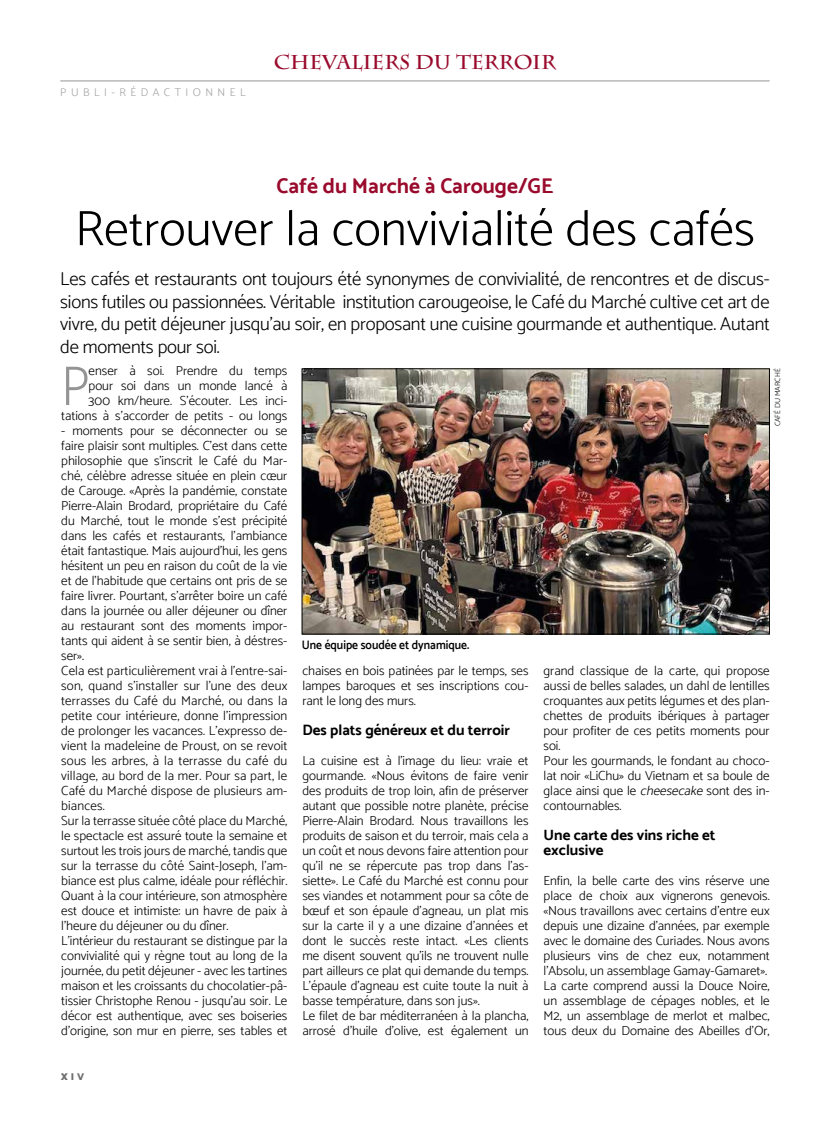
<style>
.page{position:relative;width:830px;height:1134px;background:#fff}
.page>*{position:absolute;margin:0;border:0;box-sizing:border-box;transform-origin:0 0}
.t1{font:300 56.38px "Catamaran";color:#949494;scale:.9 1}
.t2{font:300 50px "Catamaran";color:#000}
.t3{font:700 21.25px "Catamaran";color:#990a2c}
.t4{font:700 20px "Charlemagne Std";color:#990a2c}
.t5{font:300 18.75px/22.5px "Catamaran";letter-spacing:-.01em;color:#000;text-align:justify}
.t6{font:700 15px/15px "Catamaran";color:#000}
.t7{font:300 13.12px/15px "Catamaran";color:#000}
.t8{font:600 12.5px "Catamaran";color:#000;scale:.92 1}
.t9{font:300 11.25px "Catamaran";letter-spacing:.4em;color:#a3a3a3}
.t10{font:900 10px "Catamaran";color:#706f6f}
.t11{font:300 7.5px "Catamaran";letter-spacing:.01em;color:#000}
.s1{font-style:italic}
</style>
<div class="page">
<hr style="left:60px;top:81px;width:709px;height:1px;background:#979696">
<img style="left:303px;top:371px;width:464px;height:261px">
<div style="left:301px;top:369px;width:468px;height:265px;border:1px solid #000"></div>
<p class="t9" style="left:60px;top:86px;width:187px">PUBLI-RÉDACTIONNEL</p>
<h3 class="t4" style="left:274px;top:50px;width:283px">CHEVALIERS DU TERROIR</h3>
<h3 class="t3" style="left:276px;top:173px;width:278px">Café du Marché à Carouge/GE</h3>
<h2 class="t2" style="left:75px;top:199px;width:681px">Retrouver la convivialité des cafés</h2>
<p class="t5" style="left:60px;top:268px;width:710px">Les cafés et restaurants ont toujours été synonymes de convivialité, de rencontres et de discus&shy;sions futiles ou passionnées. Véritable institution carougeoise, le Café du Marché cultive cet art de vivre, du petit déjeuner jusqu’au soir, en proposant une cuisine gourmande et authentique. Autant de moments pour soi.</p>
<p class="t7" style="left:61px;top:363px;width:227px;text-align:right">enser à soi. Prendre du temps pour soi dans un monde lancé à<br>300 km/heure. S’écouter. Les inci&shy;tations à s’accorder de petits - ou longs</p>
<p class="t7" style="left:61px;top:423px;width:227px">- moments pour se déconnecter ou se faire plaisir sont multiples. C’est dans cette philosophie que s’inscrit le Café du Mar&shy;ché, célèbre adresse située en plein cœur de Carouge. «Après la pandémie, constate Pierre-Alain Brodard, propriétaire du Café du Marché, tout le monde s’est précipité dans les cafés et restaurants, l’ambiance était fantastique. Mais aujourd’hui, les gens hésitent un peu en raison du coût de la vie et de l’habitude que certains ont pris de se faire livrer. Pourtant, s’arrêter boire un café dans la journée ou aller déjeuner ou dîner au restaurant sont des moments impor&shy;tants qui aident à se sentir bien, à déstres&shy;ser».<br>Cela est particulièrement vrai à l’entre-sai&shy;son, quand s’installer sur l’une des deux terrasses du Café du Marché, ou dans la petite cour intérieure, donne l’impression de prolonger les vacances. L’expresso de&shy;vient la madeleine de Proust, on se revoit sous les arbres, à la terrasse du café du village, au bord de la mer. Pour sa part, le Café du Marché dispose de plusieurs am&shy;biances.<br>Sur la terrasse située côté place du Marché, le spectacle est assuré toute la semaine et surtout les trois jours de marché, tandis que sur la terrasse du côté Saint-Joseph, l’am&shy;biance est plus calme, idéale pour réfléchir.<br>Quant à la cour intérieure, son atmosphère est douce et intimiste: un havre de paix à l’heure du déjeuner ou du dîner.<br>L’intérieur du restaurant se distingue par la convivialité qui y règne tout au long de la journée, du petit déjeuner - avec les tartines maison et les croissants du chocolatier-pâ&shy;tissier Christophe Renou - jusqu’au soir. Le décor est authentique, avec ses boiseries d’origine, son mur en pierre, ses tables et</p>
<h1 class="t1" style="left:61px;top:353px;width:33px">P</h1>
<p class="t10" style="left:61px;top:1070px;width:25px">XIV</p>
<p class="t11" style="left:772px;top:426px;width:59px;rotate:-90deg">CAFÉ DU MARCHÉ</p>
<p class="t8" style="left:301px;top:638px;width:183px">Une équipe soudée et dynamique.</p>
<p class="t7" style="left:302px;top:663px;width:227px;text-align:justify">chaises en bois patinées par le temps, ses lampes baroques et ses inscriptions cou&shy;rant le long des murs.</p>
<p class="t6" style="left:302px;top:722px;width:209px">Des plats généreux et du terroir</p>
<p class="t7" style="left:302px;top:753px;width:227px">La cuisine est à l’image du lieu: vraie et gourmande. «Nous évitons de faire venir des produits de trop loin, afin de préserver autant que possible notre planète, précise Pierre-Alain Brodard. Nous travaillons les produits de saison et du terroir, mais cela a un coût et nous devons faire attention pour qu’il ne se répercute pas trop dans l’as&shy;siette». Le Café du Marché est connu pour ses viandes et notamment pour sa côte de bœuf et son épaule d’agneau, un plat mis sur la carte il y a une dizaine d’années et dont le succès reste intact. «Les clients me disent souvent qu’ils ne trouvent nulle part ailleurs ce plat qui demande du temps.<br>L’épaule d’agneau est cuite toute la nuit à basse température, dans son jus».<br>Le filet de bar méditerranéen à la plancha, arrosé d’huile d’olive, est également un</p>
<p class="t7" style="left:543px;top:663px;width:227px">grand classique de la carte, qui propose aussi de belles salades, un dahl de lentilles croquantes aux petits légumes et des plan&shy;chettes de produits ibériques à partager pour profiter de ces petits moments pour soi.<br>Pour les gourmands, le fondant au choco&shy;lat noir «LiChu» du Vietnam et sa boule de glace ainsi que le <span class="s1">cheesecake</span>sont des in&shy;contournables.</p>
<p class="t6" style="left:543px;top:827px;width:173px">Une carte des vins riche et exclusive</p>
<p class="t7" style="left:543px;top:873px;width:227px">Enfin, la belle carte des vins réserve une place de choix aux vignerons genevois. «Nous travaillons avec certains d’entre eux depuis une dizaine d’années, par exemple avec le domaine des Curiades. Nous avons plusieurs vins de chez eux, notamment l’Absolu, un assemblage Gamay-Gamaret».<br>La carte comprend aussi la Douce Noire, un assemblage de cépages nobles, et le M2, un assemblage de merlot et malbec, tous deux du Domaine des Abeilles d’Or,</p>
</div>
